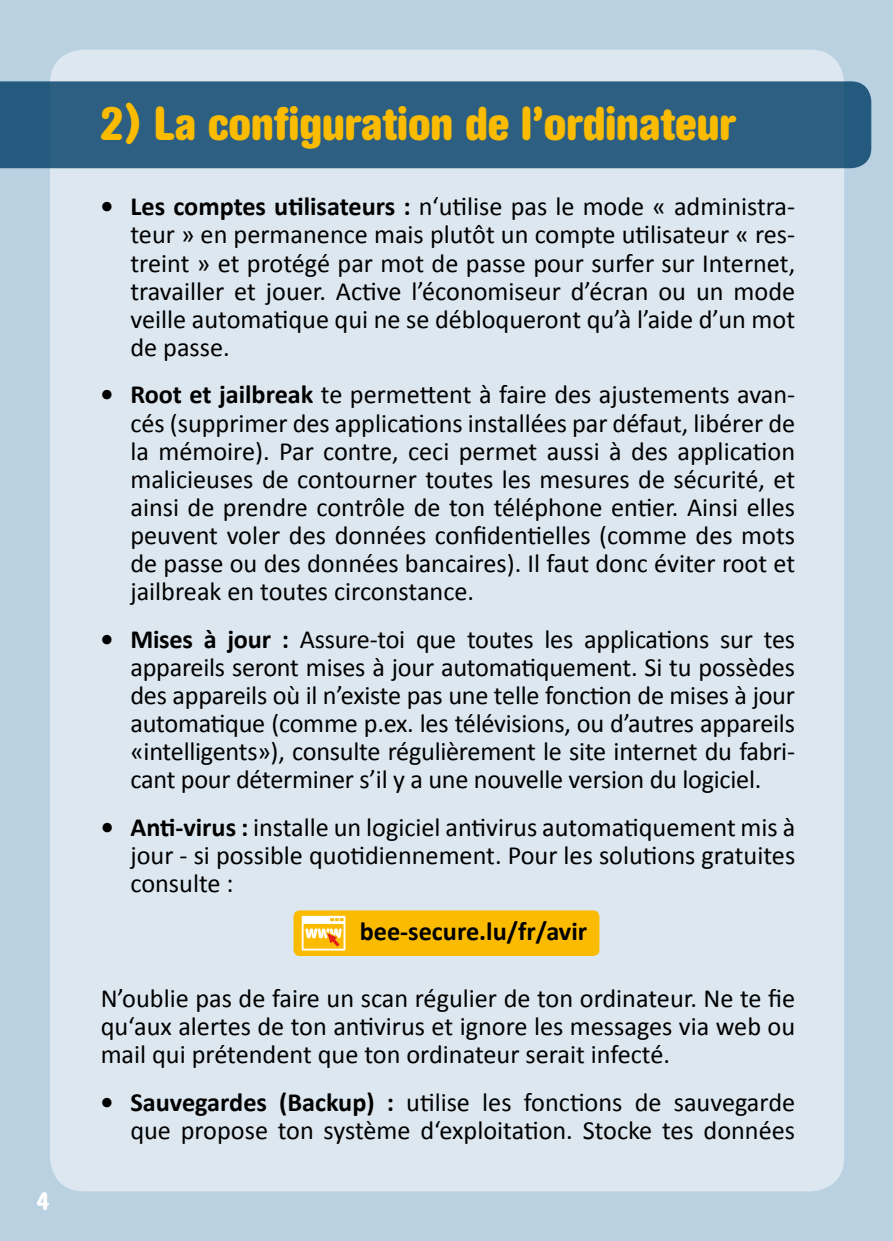
<style>
.page{position:relative;width:893px;height:1241px;background:#fff}
.page>*{position:absolute;margin:0;border:0;box-sizing:border-box;transform-origin:0 0}
.t1{font:700 condensed 47.25px "AG Book Rounded";color:#fabb00}
.t2{font:26.25px/28px "Calibri";color:#000;text-align:justify}
.t3{font:700 26.25px "Calibri";color:#000}
.t4{font:700 condensed 25.55px "AG Book Rounded";color:#fff}
.s1{font-weight:700}
</style>
<div class="page">
<div style="left:0;top:0;width:893px;height:1240px;background:#bad1e2"></div>
<div style="left:50px;top:50px;width:794px;height:1141px;background:#dce7f0;border-radius:34px"></div>
<div style="left:0;top:81px;width:871px;height:87px;background:#2c5f82"></div>
<div style="left:294px;top:910px;width:305px;height:45px;background:#fabb00;border-radius:6px"></div>
<svg style="left:302px;top:915px;width:43px;height:35px"></svg>
<p class="t4" style="left:36px;top:1186px;width:15px">4</p>
<h1 class="t1" style="left:101px;top:95px;width:637px">2) La confguration de l’ordinateur</h1>
<p class="t2" style="left:130px;top:193px;width:666px;text-indent:-30px"><span class="s1">• Les comptes utilisateurs :</span> n‘utilise pas le mode « administra&shy;teur » en permanence mais plutôt un compte utilisateur « res&shy;treint » et protégé par mot de passe pour surfer sur Internet, travailler et jouer. Active l’économiseur d’écran ou un mode veille automatique qui ne se débloqueront qu’à l’aide d’un mot de passe.</p>
<p class="t2" style="left:130px;top:381px;width:666px;text-indent:-30px"><span class="s1">• Root et jailbreak</span> te permettent à faire des ajustements avan&shy;cés (supprimer des applications installées par défaut, libérer de la mémoire). Par contre, ceci permet aussi à des application malicieuses de contourner toutes les mesures de sécurité, et ainsi de prendre contrôle de ton téléphone entier. Ainsi elles peuvent voler des données confidentielles (comme des mots de passe ou des données bancaires). Il faut donc éviter root et jailbreak en toutes circonstance.</p>
<p class="t2" style="left:130px;top:625px;width:666px;text-indent:-30px"><span class="s1">• Mises à jour :</span> Assure-toi que toutes les applications sur tes appareils seront mises à jour automatiquement. Si tu possèdes des appareils où il n’existe pas une telle fonction de mises à jour automatique (comme p.ex. les télévisions, ou d’autres appareils «intelligents»), consulte régulièrement le site internet du fabri&shy;cant pour déterminer s’il y a une nouvelle version du logiciel.</p>
<p class="t2" style="left:130px;top:812px;width:666px;text-indent:-30px"><span class="s1">• Anti-virus :</span> installe un logiciel antivirus automatiquement mis à jour - si possible quotidiennement. Pour les solutions gratuites consulte :</p>
<p class="t3" style="left:360px;top:914px;width:229px">bee-secure.lu/fr/avir</p>
<p class="t2" style="left:101px;top:984px;width:696px">N’oublie pas de faire un scan régulier de ton ordinateur. Ne te fie qu‘aux alertes de ton antivirus et ignore les messages via web ou mail qui prétendent que ton ordinateur serait infecté.</p>
<p class="t2" style="left:101px;top:1088px;width:696px;text-align:right"><span class="s1">• Sauvegardes (Backup) :</span> utilise les fonctions de sauvegarde que propose ton système d‘exploitation. Stocke tes données</p>
</div>
